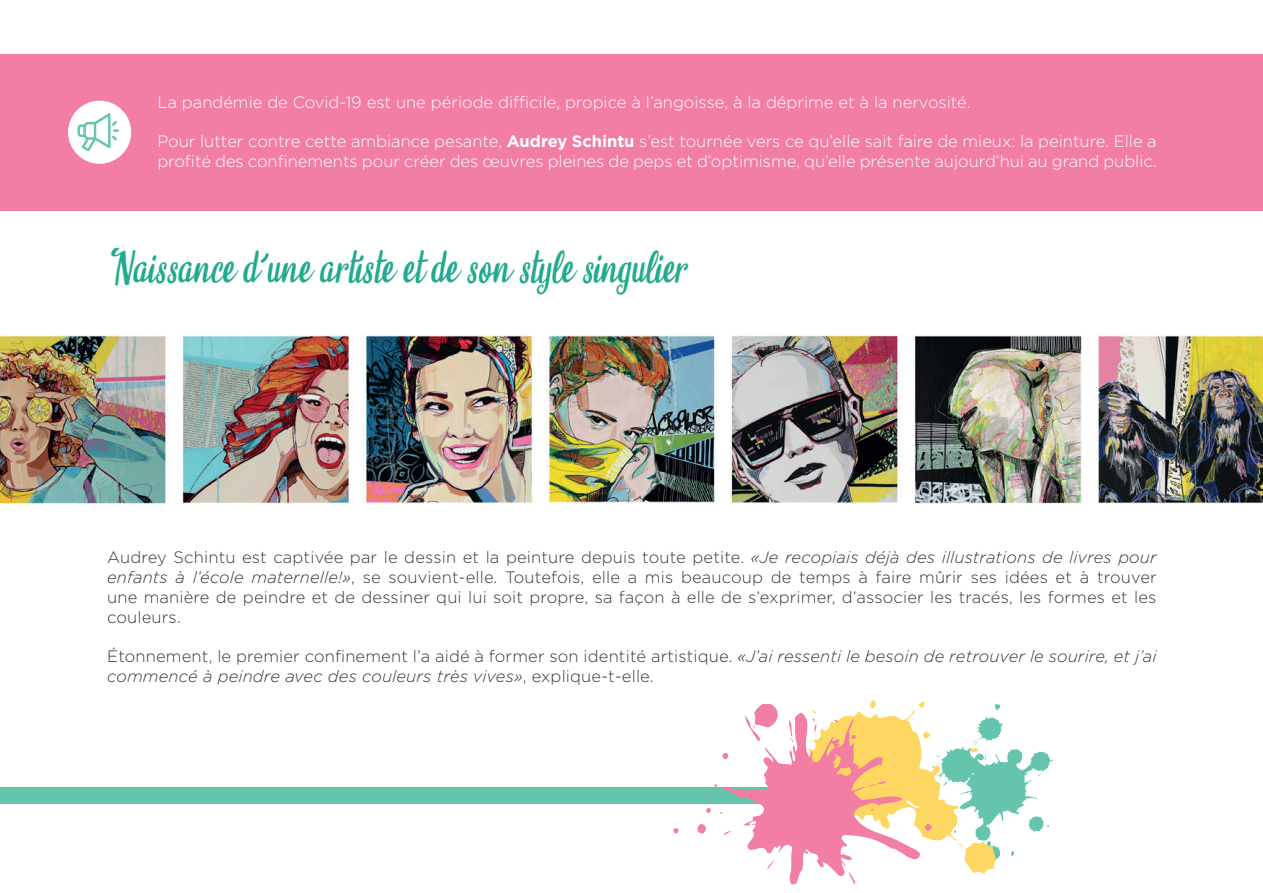
<style>
.page{position:relative;width:1263px;height:893px;background:#fff}
.page>*{position:absolute;margin:0;border:0;box-sizing:border-box;transform-origin:0 0}
.t1{font:46.5px "Believeit";color:#22aa8e}
.t2{font:300 16.5px/19.8px "Gotham";letter-spacing:.01em;color:#383839;text-align:justify}
.t3{font:300 16.5px/19.8px "Gotham";color:#fff}
.t4{font:italic 300 16.5px/19.8px "Gotham";letter-spacing:.01em;color:#383839}
.s1{font-weight:700}
.s2{font-style:italic}
.s3{font-style:normal}
</style>
<div class="page">
<div style="left:0;top:54px;width:1263px;height:156px;background:#f27ea4"></div>
<svg style="left:260px;top:253px;width:9px;height:10px"></svg>
<img style="left:0;top:335px;width:1263px;height:169px">
<div style="left:0;top:787px;width:807px;height:17px;background:#64c4ac"></div>
<svg style="left:870px;top:700px;width:183px;height:174px"></svg>
<svg style="left:673px;top:704px;width:265px;height:181px"></svg>
<div style="left:68px;top:101px;width:63px;height:63px;background:#fff;border-radius:50%"></div>
<svg style="left:77px;top:113px;width:42px;height:38px"></svg>
<p class="t3" style="left:157px;top:92px;width:815px">La pandémie de Covid-19 est une période difficile, propice à l’angoisse, à la déprime et à la nervosité.</p>
<p class="t3" style="left:157px;top:131px;width:1001px">Pour lutter contre cette ambiance pesante, <span class="s1">Audrey Schintu</span> s’est tournée vers ce qu’elle sait faire de mieux: la peinture. Elle a profité des confinements pour créer des œuvres pleines de peps et d’optimisme, qu’elle présente aujourd’hui au grand public.</p>
<h1 class="t1" style="left:106px;top:246px;width:584px">Naissance d'une artiste et de son style singulier</h1>
<p class="t2" style="left:107px;top:547px;width:1051px">Audrey Schintu est captivée par le dessin et la peinture depuis toute petite. <span class="s2">«Je recopiais déjà des illustrations de livres pour enfants à l’école maternelle!»</span>, se souvient-elle. Toutefois, elle a mis beaucoup de temps à faire mûrir ses idées et à trouver une manière de peindre et de dessiner qui lui soit propre, sa façon à elle de s’exprimer, d’associer les tracés, les formes et les couleurs.</p>
<p class="t4" style="left:107px;top:646px;width:1051px"><span class="s3">Étonnement, le premier confinement l’a aidé à former son identité artistique.</span> «J’ai ressenti le besoin de retrouver le sourire, et j’ai commencé à peindre avec des couleurs très vives»<span class="s3">, explique-t-elle.</span></p>
</div>
